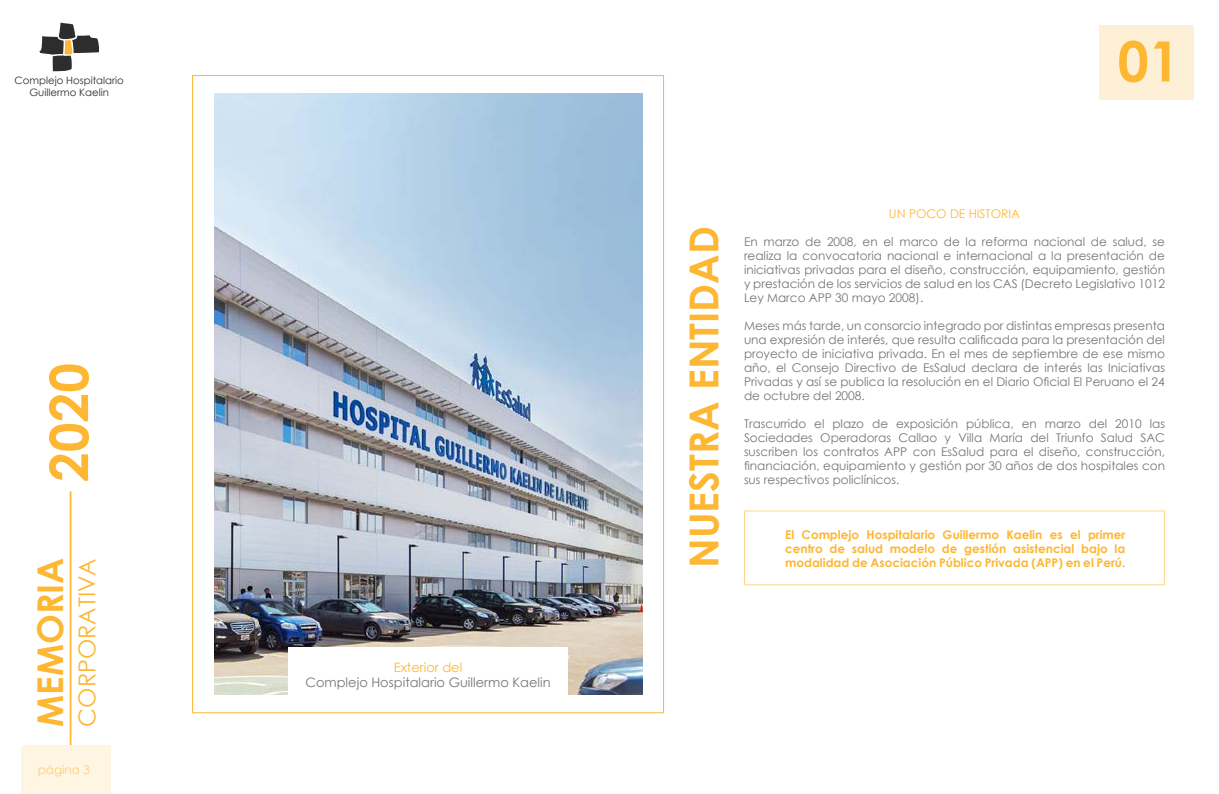
<style>
.page{position:relative;width:1219px;height:794px;background:#fff}
.page>*{position:absolute;margin:0;border:0;box-sizing:border-box;transform-origin:0 0}
.t1{font:700 55.6px "Century Gothic";color:#fdb733}
.t2{font:700 53.1px "Century Gothic";color:#fdb733}
.t3{font:700 40px "Century Gothic";color:#fdb733}
.t4{font:700 35.5px "Century Gothic";color:#fdb733}
.t5{font:23.4px "Century Gothic";color:#fdb733}
.t6{font:13px "Century Gothic";color:#757679}
.t7{font:13px "Century Gothic";color:#fdb733}
.t8{font:12px/14px "Century Gothic";color:#757679;text-align:justify}
.t9{font:700 12px/14px "Century Gothic";color:#fdb733;text-align:justify}
.t10{font:12px "Century Gothic";color:#fdb733}
.t11{font:10.2px/11.7px "Century Gothic";color:#2c2d2d;text-align:center}
</style>
<div class="page">
<div style="left:1099px;top:25px;width:95px;height:74px;background:#fef0d7"></div>
<div style="left:21px;top:745px;width:90px;height:48px;background:#fef5e3"></div>
<hr style="left:70px;top:491px;width:1px;height:254px;background:#fdb733">
<svg style="left:39px;top:23px;width:60px;height:49px"></svg>
<img style="left:215px;top:94px;width:428px;height:601px">
<div style="left:289px;top:647px;width:279px;height:48px;background:#fff"></div>
<p class="t11" style="left:15px;top:74px;width:111px">Complejo Hospitalario<br>Guillermo Kaelin</p>
<h2 class="t2" style="left:28px;top:482px;width:120px;rotate:-90deg">2020</h2>
<h3 class="t4" style="left:23px;top:726px;width:171px;rotate:-90deg">MEMORIA</h3>
<h3 class="t5" style="left:71px;top:726px;width:170px;rotate:-90deg">CORPORATIVA</h3>
<p class="t10" style="left:38px;top:761px;width:54px">página 3</p>
<p class="t7" style="left:394px;top:658px;width:70px">Exterior del</p>
<p class="t6" style="left:306px;top:673px;width:247px">Complejo Hospitalario Guillermo Kaelin</p>
<h1 class="t1" style="left:1118px;top:19px;width:64px">01</h1>
<h3 class="t3" style="left:674px;top:568px;width:343px;rotate:-90deg">NUESTRA ENTIDAD</h3>
<p class="t10" style="left:889px;top:205px;width:133px">UN POCO DE HISTORIA</p>
<p class="t8" style="left:744px;top:234px;width:423px">En marzo de 2008, en el marco de la reforma nacional de salud, se realiza la convocatoria nacional e internacional a la presentación de iniciativas privadas para el diseño, construcción, equipamiento, gestión y prestación de los servicios de salud en los CAS (Decreto Legislativo 1012<br>Ley Marco APP 30 mayo 2008).</p>
<p class="t8" style="left:744px;top:318px;width:422px">Meses más tarde, un consorcio integrado por distintas empresas presenta una expresión de interés, que resulta calificada para la presentación del proyecto de iniciativa privada. En el mes de septiembre de ese mismo año, el Consejo Directivo de EsSalud declara de interés las Iniciativas Privadas y así se publica la resolución en el Diario Oficial El Peruano el 24 de octubre del 2008.</p>
<p class="t8" style="left:744px;top:416px;width:422px">Trascurrido el plazo de exposición pública, en marzo del 2010 las Sociedades Operadoras Callao y Villa María del Triunfo Salud SAC suscriben los contratos APP con EsSalud para el diseño, construcción, financiación, equipamiento y gestión por 30 años de dos hospitales con sus respectivos policlínicos.</p>
<p class="t9" style="left:785px;top:527px;width:342px">El Complejo Hospitalario Guillermo Kaelin es el primer centro de salud modelo de gestión asistencial bajo la modalidad de Asociación Público Privada (APP) en el Perú.</p>
</div>
